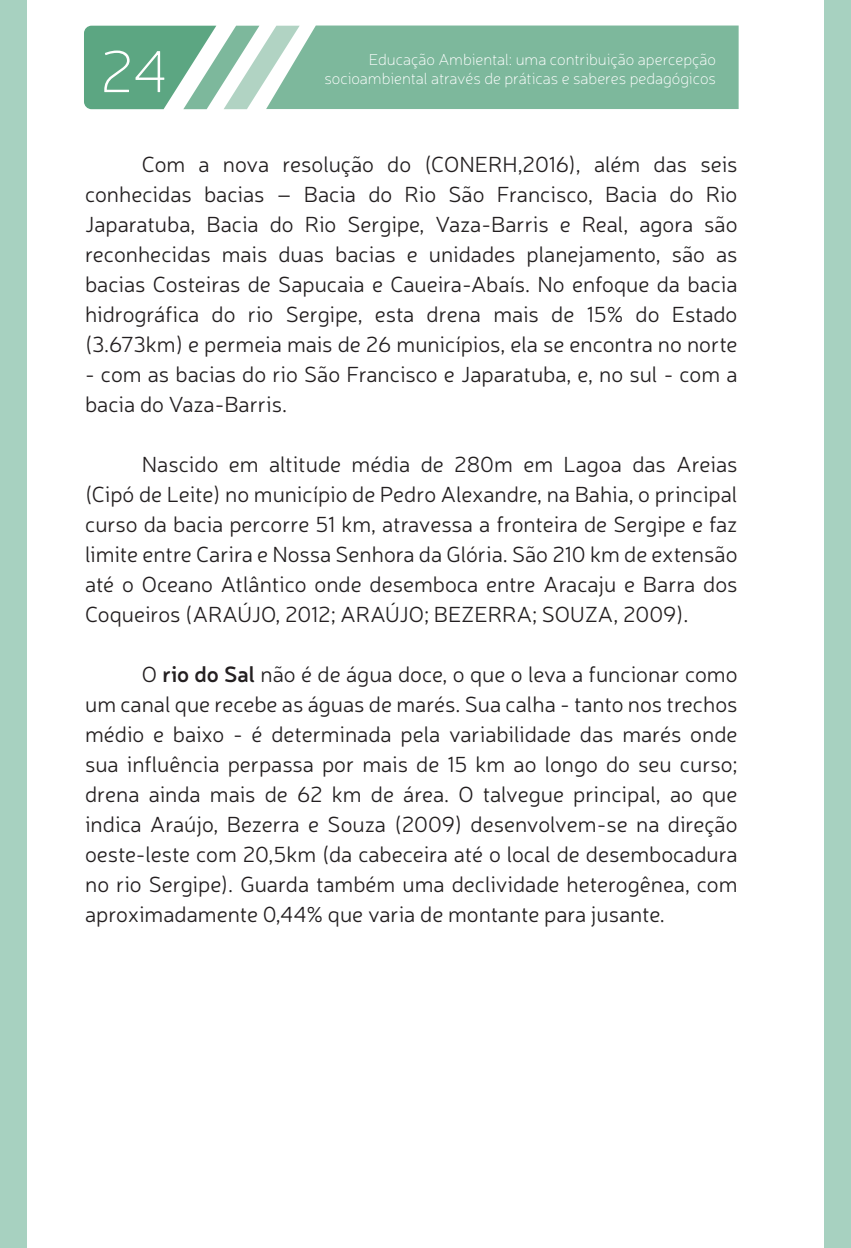
<style>
.page{position:relative;width:851px;height:1248px;background:#fff}
.page>*{position:absolute;margin:0;border:0;box-sizing:border-box;transform-origin:0 0}
.t1{font:100 60px "Neris";color:#fff}
.t2{font:300 22px/30px "Neris";color:#231f20;text-align:justify}
.t3{font:100 16px/19.2px "Neris";color:#fff;text-align:right}
.s1{font-weight:600}
</style>
<div class="page">
<svg style="left:84px;top:26px;width:654px;height:83px;background:#84bba1"></svg>
<div style="left:0;top:0;width:26px;height:1247px;background:#a7d1c0"></div>
<div style="left:824px;top:0;width:26px;height:1247px;background:#a7d1c0"></div>
<h1 class="t1" style="left:100px;top:35px;width:70px">24</h1>
<p class="t3" style="left:324px;top:50px;width:393px">Educação Ambiental: uma contribuição apercepção socioambiental através de práticas e saberes pedagógicos</p>
<p class="t2" style="left:85px;top:148px;width:654px;text-indent:57px">Com a nova resolução do (CONERH,2016), além das seis conhecidas bacias – Bacia do Rio São Francisco, Bacia do Rio Japaratuba, Bacia do Rio Sergipe, Vaza-Barris e Real, agora são reconhecidas mais duas bacias e unidades planejamento, são as bacias Costeiras de Sapucaia e Caueira-Abaís. No enfoque da bacia hidrográfica do rio Sergipe, esta drena mais de 15% do Estado (3.673km) e permeia mais de 26 municípios, ela se encontra no norte</p>
<p class="t2" style="left:85px;top:358px;width:654px">- com as bacias do rio São Francisco e Japaratuba, e, no sul - com a bacia do Vaza-Barris.</p>
<p class="t2" style="left:85px;top:448px;width:653px;text-indent:57px">Nascido em altitude média de 280m em Lagoa das Areias (Cipó de Leite) no município de Pedro Alexandre, na Bahia, o principal curso da bacia percorre 51 km, atravessa a fronteira de Sergipe e faz limite entre Carira e Nossa Senhora da Glória. São 210 km de extensão até o Oceano Atlântico onde desemboca entre Aracaju e Barra dos Coqueiros (ARAÚJO, 2012; ARAÚJO; BEZERRA; SOUZA, 2009).</p>
<p class="t2" style="left:85px;top:658px;width:654px;text-indent:57px">O <span class="s1">rio do Sal</span> não é de água doce, o que o leva a funcionar como um canal que recebe as águas de marés. Sua calha - tanto nos trechos médio e baixo - é determinada pela variabilidade das marés onde sua influência perpassa por mais de 15 km ao longo do seu curso; drena ainda mais de 62 km de área. O talvegue principal, ao que indica Araújo, Bezerra e Souza (2009) desenvolvem-se na direção oeste-leste com 20,5km (da cabeceira até o local de desembocadura no rio Sergipe). Guarda também uma declividade heterogênea, com aproximadamente 0,44% que varia de montante para jusante.</p>
</div>
